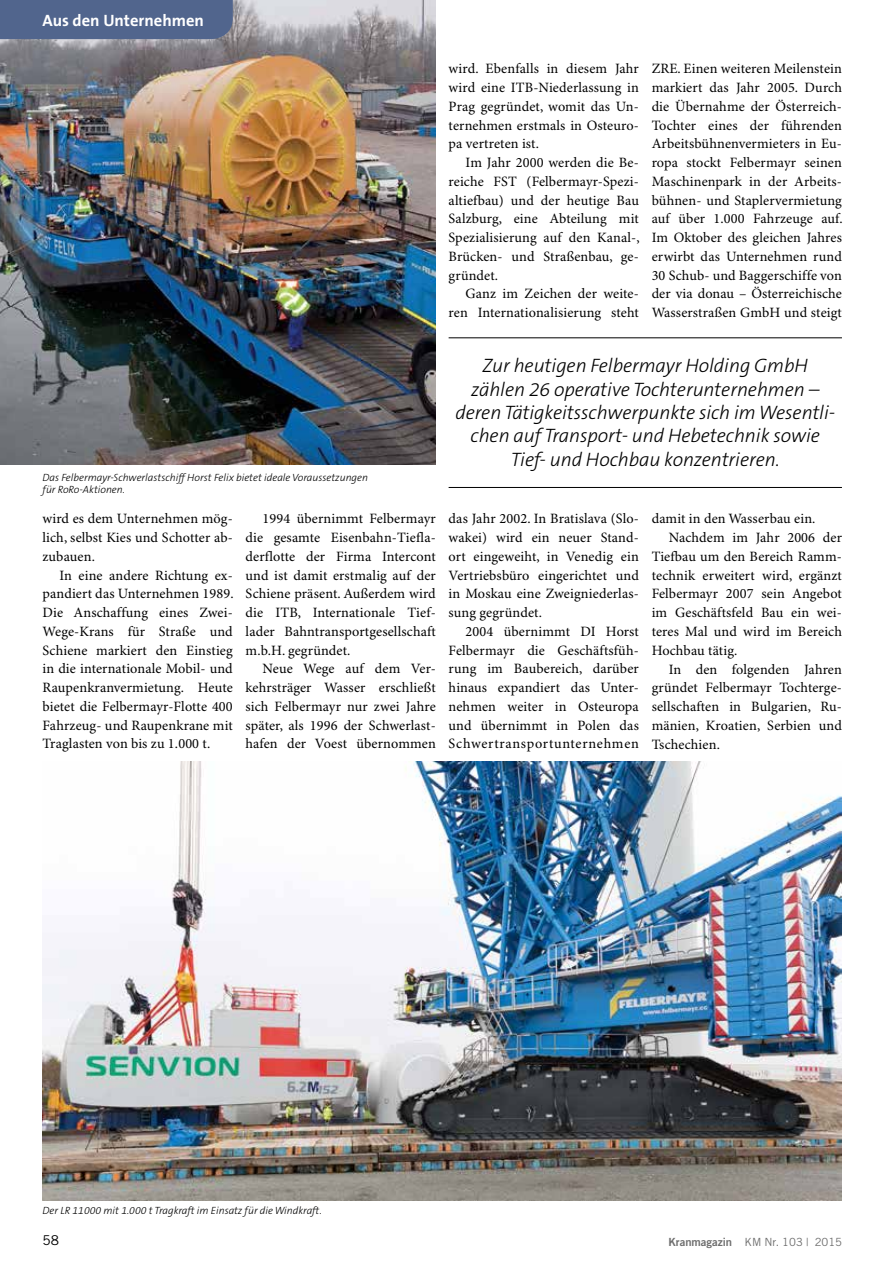
<style>
.page{position:relative;width:893px;height:1263px;background:#fff}
.page>*{position:absolute;margin:0;border:0;box-sizing:border-box;transform-origin:0 0}
.t1{font:italic 300 19.5px/23.4px "The Sans B3";letter-spacing:-.005em;color:#000;text-align:center}
.t2{font:700 16.5px "The Sans B7";color:#fff}
.t3{font:14.25px/18.8px "Minion Pro";letter-spacing:.01em;color:#000;text-align:justify}
.t4{font:13.5px "Trade Gothic";color:#000}
.t5{font:11.25px "Trade Gothic";color:#6e6e6e}
.t6{font:italic 300 10.5px/12.3px "The Sans B3";color:#000}
.s1{font-family:"Trade Gothic Bold Two"}
</style>
<div class="page">
<img style="left:0;top:0;width:436px;height:465px">
<div style="left:0;top:0;width:233px;height:39px;background:#51658d"></div>
<img style="left:43px;top:762px;width:799px;height:439px">
<hr style="left:449px;top:337px;width:393px;height:1px;background:#000">
<hr style="left:449px;top:487px;width:393px;height:1px;background:#000">
<p class="t2" style="left:43px;top:12px;width:163px">Aus den Unternehmen</p>
<p class="t3" style="left:449px;top:60px;width:192px">wird. Ebenfalls in diesem Jahr wird eine ITB-Niederlassung in Prag gegründet, womit das Un&shy;ternehmen erstmals in Osteuro&shy;pa vertreten ist.</p>
<p class="t3" style="left:449px;top:154px;width:193px;text-indent:17px">Im Jahr 2000 werden die Be&shy;reiche FST (Felbermayr-Spezi&shy;altiefbau) und der heutige Bau Salzburg, eine Abteilung mit Spezialisierung auf den Kanal-, Brücken- und Straßenbau, ge&shy;gründet.</p>
<p class="t3" style="left:449px;top:285px;width:192px;text-align:right">Ganz im Zeichen der weite&shy;ren Internationalisierung steht</p>
<p class="t3" style="left:652px;top:60px;width:193px">ZRE. Einen weiteren Meilenstein markiert das Jahr 2005. Durch die Übernahme der Österreich-Tochter eines der führenden Arbeitsbühnenvermieters in Eu&shy;ropa stockt Felbermayr seinen Maschinenpark in der Arbeits&shy;bühnen- und Staplervermietung auf über 1.000 Fahrzeuge auf.<br>Im Oktober des gleichen Jahres erwirbt das Unternehmen rund 30 Schub- und Baggerschiffe von der via donau – Österreichische Wasserstraßen GmbH und steigt</p>
<p class="t6" style="left:43px;top:471px;width:327px">Das Felbermayr-Schwerlastschiff Horst Felix bietet ideale Voraussetzungen für RoRo-Aktionen.</p>
<p class="t3" style="left:43px;top:510px;width:192px">wird es dem Unternehmen mög&shy;lich, selbst Kies und Schotter ab&shy;zubauen.</p>
<p class="t3" style="left:43px;top:566px;width:193px;text-indent:17px">In eine andere Richtung ex&shy;pandiert das Unternehmen 1989.<br>Die Anschaffung eines Zwei-Wege-Krans für Straße und Schiene markiert den Einstieg in die internationale Mobil- und Raupenkranvermietung. Heute bietet die Felbermayr-Flotte 400<br>Fahrzeug- und Raupenkrane mit Traglasten von bis zu 1.000 t.</p>
<p class="t3" style="left:246px;top:510px;width:192px;text-indent:17px">1994 übernimmt Felbermayr die gesamte Eisenbahn-Tiefla&shy;derflotte der Firma Intercont und ist damit erstmalig auf der Schiene präsent. Außerdem wird die ITB, Internationale Tief&shy;lader Bahntransportgesellschaft m.b.H. gegründet.</p>
<p class="t3" style="left:246px;top:660px;width:192px;text-indent:17px">Neue Wege auf dem Ver&shy;kehrsträger Wasser erschließt sich Felbermayr nur zwei Jahre später, als 1996 der Schwerlast&shy;hafen der Voest übernommen</p>
<h1 class="t1" style="left:455px;top:355px;width:381px">Zur heutigen Felbermayr Holding GmbH zählen 26 operative Tochterunternehmen – deren Tätigkeitsschwerpunkte sich im Wesentli&shy;chen auf Transport- und Hebetechnik sowie Tief- und Hochbau konzentrieren.</h1>
<p class="t3" style="left:449px;top:510px;width:192px">das Jahr 2002. In Bratislava (Slo&shy;wakei) wird ein neuer Stand&shy;ort eingeweiht, in Venedig ein Vertriebsbüro eingerichtet und in Moskau eine Zweigniederlas&shy;sung gegründet.</p>
<p class="t3" style="left:449px;top:622px;width:192px;text-indent:17px">2004 übernimmt DI Horst Felbermayr die Geschäftsfüh&shy;rung im Baubereich, darüber hinaus expandiert das Unter&shy;nehmen weiter in Osteuropa und übernimmt in Polen das Schwertransportunternehmen</p>
<p class="t3" style="left:652px;top:510px;width:165px">damit in den Wasserbau ein.</p>
<p class="t3" style="left:669px;top:529px;width:175px">Nachdem im Jahr 2006 der</p>
<p class="t3" style="left:652px;top:548px;width:192px">Tiefbau um den Bereich Ramm-</p>
<p class="t3" style="left:652px;top:566px;width:192px">technik erweitert wird, ergänzt</p>
<p class="t3" style="left:652px;top:585px;width:192px">Felbermayr 2007 sein Angebot</p>
<p class="t3" style="left:652px;top:604px;width:192px">im Geschäftsfeld Bau ein wei-</p>
<p class="t3" style="left:652px;top:623px;width:192px">teres Mal und wird im Bereich</p>
<p class="t3" style="left:652px;top:641px;width:87px">Hochbau tätig.</p>
<p class="t3" style="left:669px;top:660px;width:175px">In den folgenden Jahren</p>
<p class="t3" style="left:652px;top:679px;width:192px">gründet Felbermayr Tochterge-</p>
<p class="t3" style="left:652px;top:698px;width:192px">sellschaften in Bulgarien, Ru-</p>
<p class="t3" style="left:652px;top:716px;width:192px">mänien, Kroatien, Serbien und</p>
<p class="t3" style="left:652px;top:735px;width:70px">Tschechien.</p>
<p class="t6" style="left:43px;top:1205px;width:281px">Der LR 11000 mit 1.000 t Tragkraft im Einsatz für die Windkraft.</p>
<p class="t4" style="left:43px;top:1232px;width:18px">58</p>
<p class="t5" style="left:668px;top:1235px;width:175px"><span class="s1">Kranmagazin</span> KM Nr. 103 | 2015</p>
</div>
